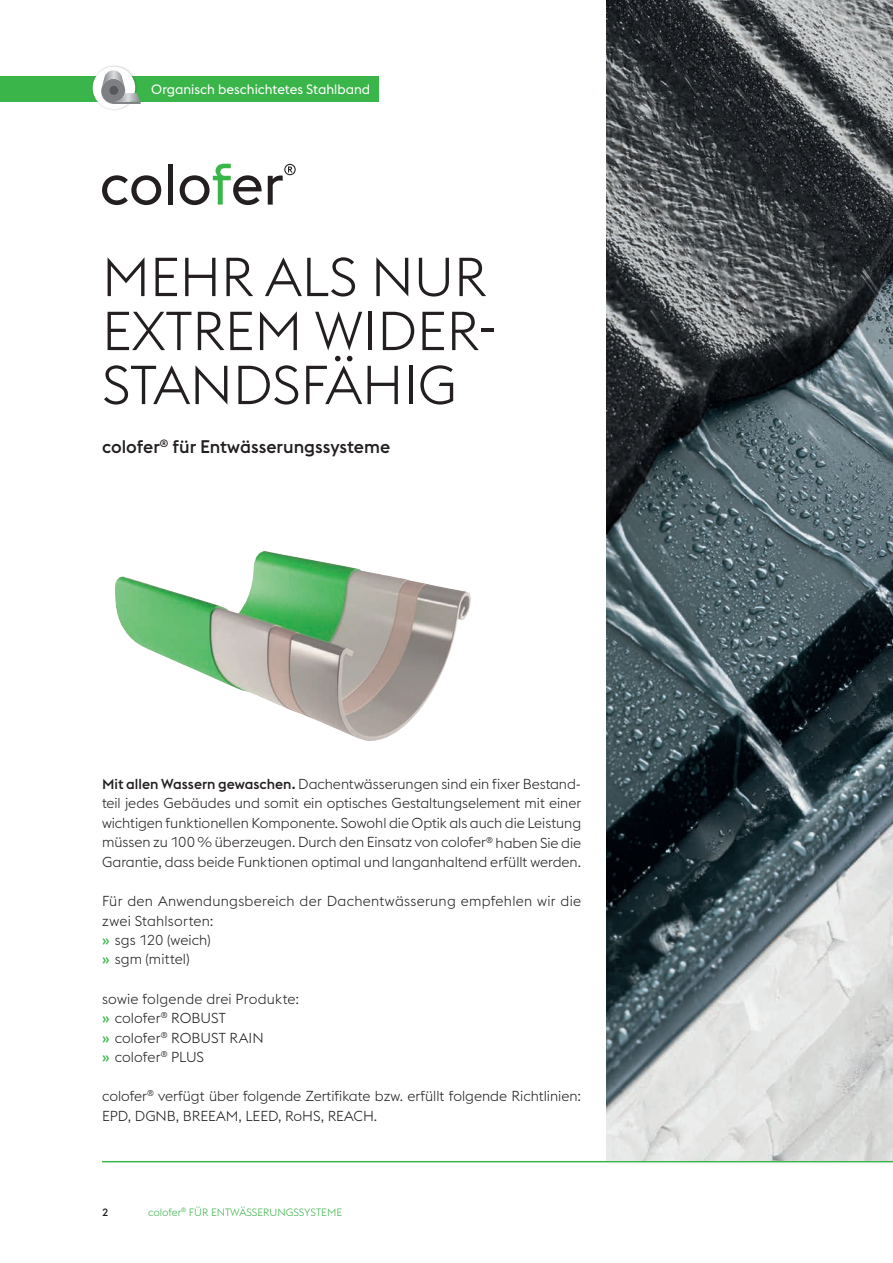
<style>
.page{position:relative;width:893px;height:1263px;background:#fff}
.page>*{position:absolute;margin:0;border:0;box-sizing:border-box;transform-origin:0 0}
.t1{font:300 54px/54px "voestalpine";color:#231f20}
.t2{font:500 18px "voestalpine";color:#231f20}
.t3{font:300 14.25px/19.5px "voestalpine";color:#231f20}
.t4{font:300 14.25px/19.5px "voestalpine";letter-spacing:.02em;color:#231f20}
.t5{font:13.5px "voestalpine";color:#fff}
.t6{font:300 10.5px "voestalpine";color:#3ab54a}
.t7{font:500 10.5px "voestalpine";color:#231f20}
.s1{font-weight:500}
.s2{font-weight:500;color:#3ab54a}
</style>
<div class="page">
<hr style="left:102px;top:1161px;width:791px;height:1px;background:#3ab54a">
<svg style="left:102px;top:175px;width:59px;height:30px"></svg>
<div style="left:168px;top:164px;width:5px;height:41px;background:#231f20"></div>
<svg style="left:180px;top:164px;width:82px;height:41px"></svg>
<svg style="left:268px;top:164px;width:28px;height:41px"></svg>
<img style="left:115px;top:551px;width:346px;height:190px">
<img style="left:607px;top:0;width:286px;height:1161px">
<div style="left:0;top:76px;width:378px;height:26px;background:#3ab54a"></div>
<img style="left:92px;top:65px;width:37px;height:45px">
<div style="left:93px;top:67px;width:42px;height:42px;background:#fff;border-radius:50%"></div>
<svg style="left:101px;top:70px;width:40px;height:34px"></svg>
<p class="t5" style="left:151px;top:81px;width:220px">Organisch beschichtetes Stahlband</p>
<h1 class="t1" style="left:102px;top:250px;width:397px">MEHR ALS NUR<br>EXTREM WIDER-<br>STANDSFÄHIG</h1>
<p class="t2" style="left:102px;top:435px;width:290px">colofer<sup>®</sup> für Entwässerungssysteme</p>
<p class="t3" style="left:102px;top:774px;width:481px;text-align:justify"><span class="s1">Mit allen Wassern gewaschen.</span> Dachentwässerungen sind ein fixer Bestand&shy;teil jedes Gebäudes und somit ein optisches Gestaltungselement mit einer wichtigen funktionellen Komponente. Sowohl die Optik als auch die Leistung müssen zu 100 % überzeugen. Durch den Einsatz von colofer<sup>®</sup> haben Sie die Garantie, dass beide Funktionen optimal und langanhaltend erfüllt werden.</p>
<p class="t4" style="left:102px;top:891px;width:481px">Für den Anwendungsbereich der Dachentwässerung empfehlen wir die zwei Stahlsorten:<br><span class="s2">»</span> sgs 120 (weich)<br><span class="s2">»</span> sgm (mittel)</p>
<p class="t3" style="left:102px;top:989px;width:199px">sowie folgende drei Produkte: <span class="s2">»</span> colofer<sup>®</sup> ROBUST<br><span class="s2">»</span> colofer<sup>®</sup> ROBUST RAIN<br><span class="s2">»</span> colofer<sup>®</sup> PLUS</p>
<p class="t3" style="left:102px;top:1086px;width:481px">colofer<sup>®</sup> verfügt über folgende Zertifikate bzw. erfüllt folgende Richtlinien:<br>EPD, DGNB, BREEAM, LEED, RoHS, REACH.</p>
<p class="t7" style="left:102px;top:1205px;width:8px">2</p>
<p class="t6" style="left:148px;top:1206px;width:195px">colofer<sup>®</sup> FÜR ENTWÄSSERUNGSSYSTEME</p>
</div>
